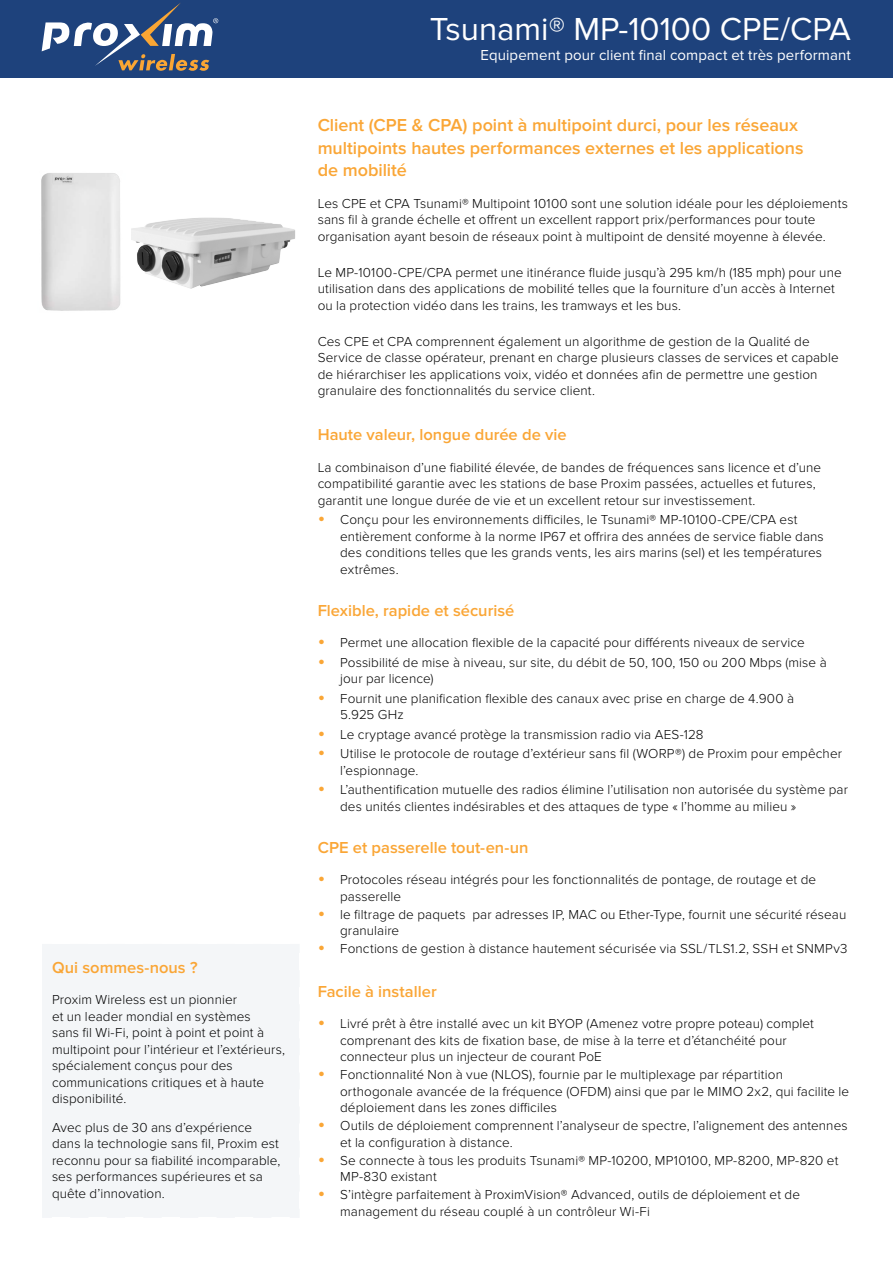
<style>
.page{position:relative;width:893px;height:1263px;background:#fff}
.page>*{position:absolute;margin:0;border:0;box-sizing:border-box;transform-origin:0 0}
.t1{font:33px "Proxima Nova";color:#fff}
.t2{font:600 18px/22.5px "Proxima Nova";letter-spacing:-.005em;color:#faa636}
.t3{font:600 16.5px "Proxima Nova";color:#faa636}
.t4{font:15px "Proxima Nova";letter-spacing:.005em;color:#fff}
.t5{font:300 13.5px/16.5px "Proxima Nova";letter-spacing:.01em;color:#000}
.s1{font-weight:400;font-size:21px;color:#faa636}
</style>
<div class="page">
<div style="left:0;top:0;width:893px;height:77px;background:#1e427c"></div>
<svg style="left:42px;top:3px;width:176px;height:68px"></svg>
<div style="left:42px;top:944px;width:257px;height:274px;background:#f4f6f8"></div>
<img style="left:41px;top:173px;width:80px;height:138px">
<img style="left:131px;top:217px;width:164px;height:72px">
<p class="t3" style="left:52px;top:958px;width:147px">Qui sommes-nous ?</p>
<p class="t5" style="left:52px;top:992px;width:235px">Proxim Wireless est un pionnier<br>et un leader mondial en systèmes<br>sans fil Wi-Fi, point à point et point à multipoint pour l’intérieur et l’extérieurs, spécialement conçus pour des communications critiques et à haute disponibilité.</p>
<p class="t5" style="left:52px;top:1119px;width:230px">Avec plus de 30 ans d’expérience dans la technologie sans fil, Proxim est reconnu pour sa fiabilité incomparable, ses performances supérieures et sa quête d’innovation.</p>
<h1 class="t1" style="left:430px;top:11px;width:423px">Tsunami® MP-10100 CPE/CPA</h1>
<p class="t4" style="left:481px;top:47px;width:372px">Equipement pour client final compact et très performant</p>
<h2 class="t2" style="left:318px;top:114px;width:487px">Client (CPE &amp; CPA) point à multipoint durci, pour les réseaux multipoints hautes performances externes et les applications de mobilité</h2>
<p class="t5" style="left:318px;top:195px;width:532px">Les CPE et CPA Tsunami® Multipoint 10100 sont une solution idéale pour les déploiements sans fil à grande échelle et offrent un excellent rapport prix/performances pour toute organisation ayant besoin de réseaux point à multipoint de densité moyenne à élevée.</p>
<p class="t5" style="left:318px;top:264px;width:526px">Le MP-10100-CPE/CPA permet une itinérance fluide jusqu’à 295 km/h (185 mph) pour une utilisation dans des applications de mobilité telles que la fourniture d’un accès à Internet ou la protection vidéo dans les trains, les tramways et les bus.</p>
<p class="t5" style="left:318px;top:333px;width:523px">Ces CPE et CPA comprennent également un algorithme de gestion de la Qualité de Service de classe opérateur, prenant en charge plusieurs classes de services et capable de hiérarchiser les applications voix, vidéo et données afin de permettre une gestion granulaire des fonctionnalités du service client.</p>
<p class="t3" style="left:318px;top:425px;width:251px">Haute valeur, longue durée de vie</p>
<p class="t5" style="left:318px;top:459px;width:505px">La combinaison d’une fiabilité élevée, de bandes de fréquences sans licence et d’une compatibilité garantie avec les stations de base Proxim passées, actuelles et futures, garantit une longue durée de vie et un excellent retour sur investissement.</p>
<p class="t5" style="left:340px;top:512px;width:485px;text-indent:-22px"><span class="s1">•</span> Conçu pour les environnements difficiles, le Tsunami® MP-10100-CPE/CPA est entièrement conforme à la norme IP67 et offrira des années de service fiable dans des conditions telles que les grands vents, les airs marins (sel) et les températures extrêmes.</p>
<p class="t3" style="left:318px;top:601px;width:198px">Flexible, rapide et sécurisé</p>
<p class="t5" style="left:318px;top:635px;width:489px"><span class="s1">•</span> Permet une allocation flexible de la capacité pour différents niveaux de service</p>
<p class="t5" style="left:340px;top:654px;width:488px;text-indent:-22px"><span class="s1">•</span> Possibilité de mise à niveau, sur site, du débit de 50, 100, 150 ou 200 Mbps (mise à jour par licence)</p>
<p class="t5" style="left:340px;top:690px;width:455px;text-indent:-22px"><span class="s1">•</span> Fournit une planification flexible des canaux avec prise en charge de 4.900 à<br>5.925 GHz</p>
<p class="t5" style="left:318px;top:726px;width:387px"><span class="s1">•</span> Le cryptage avancé protège la transmission radio via AES-128</p>
<p class="t5" style="left:340px;top:746px;width:503px;text-indent:-22px"><span class="s1">•</span> Utilise le protocole de routage d’extérieur sans fil (WORP®) de Proxim pour empêcher l’espionnage.</p>
<p class="t5" style="left:340px;top:782px;width:509px;text-indent:-22px"><span class="s1">•</span> L’authentification mutuelle des radios élimine l’utilisation non autorisée du système par des unités clientes indésirables et des attaques de type « l’homme au milieu »</p>
<p class="t3" style="left:318px;top:838px;width:212px">CPE et passerelle tout-en-un</p>
<p class="t5" style="left:340px;top:872px;width:478px;text-indent:-22px"><span class="s1">•</span> Protocoles réseau intégrés pour les fonctionnalités de pontage, de routage et de passerelle</p>
<p class="t5" style="left:340px;top:906px;width:508px;text-indent:-22px"><span class="s1">•</span> le filtrage de paquets par adresses IP, MAC ou Ether-Type, fournit une sécurité réseau granulaire</p>
<p class="t5" style="left:318px;top:941px;width:531px"><span class="s1">•</span> Fonctions de gestion à distance hautement sécurisée via SSL/TLS1.2, SSH et SNMPv3</p>
<p class="t3" style="left:318px;top:982px;width:121px">Facile à installer</p>
<p class="t5" style="left:340px;top:1016px;width:475px;text-indent:-22px"><span class="s1">•</span> Livré prêt à être installé avec un kit BYOP (Amenez votre propre poteau) complet comprenant des kits de fixation base, de mise à la terre et d’étanchéité pour connecteur plus un injecteur de courant PoE</p>
<p class="t5" style="left:340px;top:1067px;width:511px;text-indent:-22px"><span class="s1">•</span> Fonctionnalité Non à vue (NLOS), fournie par le multiplexage par répartition orthogonale avancée de la fréquence (OFDM) ainsi que par le MIMO 2x2, qui facilite le déploiement dans les zones difficiles</p>
<p class="t5" style="left:340px;top:1118px;width:509px;text-indent:-22px"><span class="s1">•</span> Outils de déploiement comprennent l’analyseur de spectre, l’alignement des antennes et la configuration à distance.</p>
<p class="t5" style="left:340px;top:1152px;width:500px;text-indent:-22px"><span class="s1">•</span> Se connecte à tous les produits Tsunami® MP-10200, MP10100, MP-8200, MP-820 et<br>MP-830 existant</p>
<p class="t5" style="left:340px;top:1187px;width:461px;text-indent:-22px"><span class="s1">•</span> S’intègre parfaitement à ProximVision® Advanced, outils de déploiement et de management du réseau couplé à un contrôleur Wi-Fi</p>
</div>
